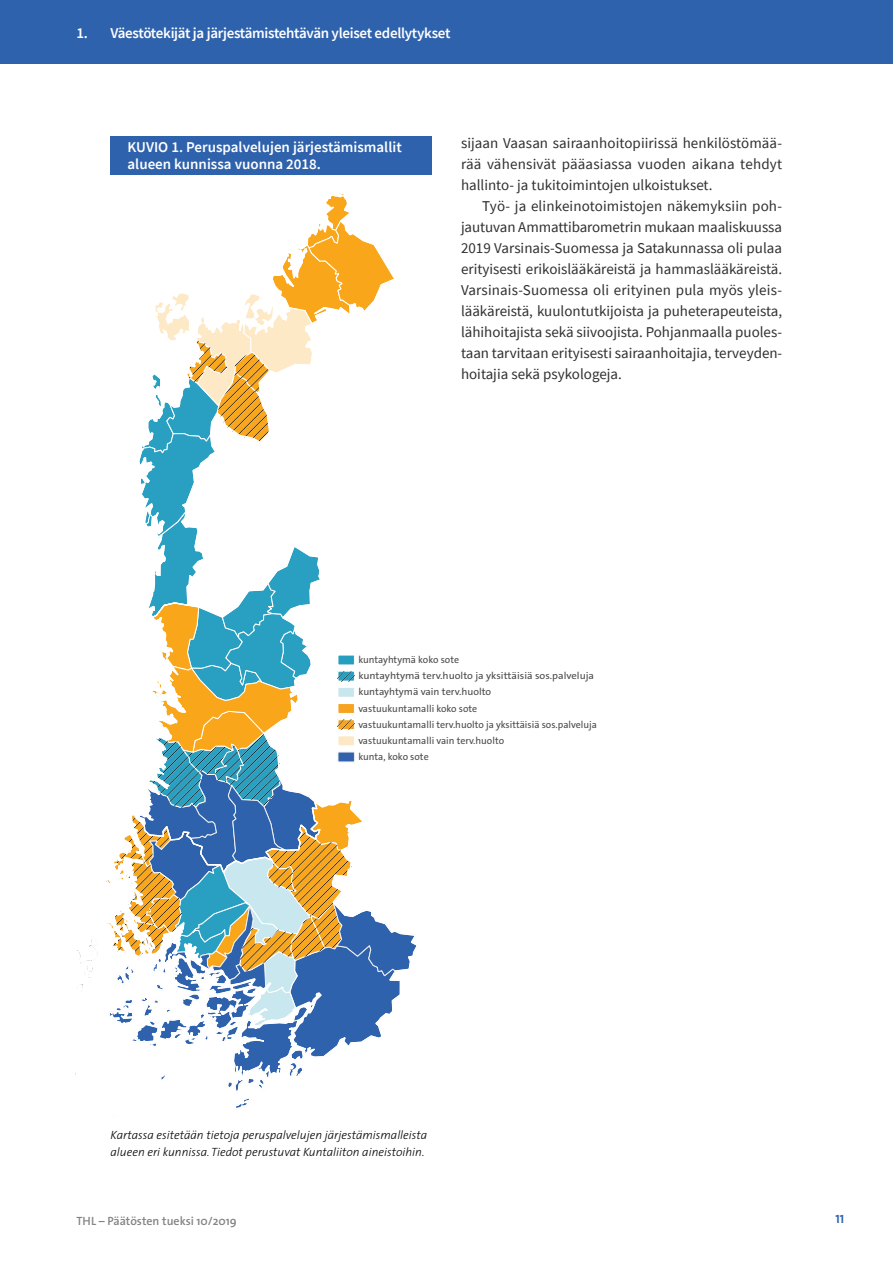
<style>
.page{position:relative;width:893px;height:1263px;background:#fff}
.page>*{position:absolute;margin:0;border:0;box-sizing:border-box;transform-origin:0 0}
.LEIPIS_in{font:15px/21px "Source Sans Pro";color:#303030;text-align:justify}
.H4_TAULUKKO_KUVIO_OT{font:600 15px/16.5px "Source Sans Pro";color:#fff}
.H4_TAULUKKO_KUVIO_OT-2{font:600 15px "Source Sans Pro";letter-spacing:-.02em;color:#fff}
.H4_TULKINTAOHJE{font:italic 300 12px/16.5px "The Sans";color:#000}
.t1{font:600 12px "The Sans";color:#838383}
.t2{font:12px "The Sans Bold Caps";color:#2f62ad}
.t3{font:9.9px/16.2px "The Sans B W5 Plain";color:#4b4a49}
</style>
<div class="page">
<div style="left:0;top:0;width:893px;height:64px;background:#2f62ad"></div>
<div style="left:111px;top:136px;width:321px;height:38px;background:#2f62ad"></div>
<svg style="left:75px;top:193px;width:341px;height:915px"></svg>
<div style="left:279px;top:378px;width:296px;height:129px;background:#fff"></div>
<p class="H4_TAULUKKO_KUVIO_OT-2" style="left:77px;top:23px;width:375px">1. Väestötekijät ja järjestämistehtävän yleiset edellytykset</p>
<h4 class="H4_TAULUKKO_KUVIO_OT" style="left:128px;top:139px;width:276px">KUVIO 1. Peruspalvelujen järjestämismallit alueen kunnissa vuonna 2018.</h4>
<p class="LEIPIS_in" style="left:461px;top:133px;width:323px">sijaan Vaasan sairaanhoitopiirissä henkilöstömää&shy;rää vähensivät pääasiassa vuoden aikana tehdyt hallinto- ja tukitoimintojen ulkoistukset.</p>
<p class="LEIPIS_in" style="left:461px;top:196px;width:323px;text-indent:21px">Työ- ja elinkeinotoimistojen näkemyksiin poh&shy;jautuvan Ammattibarometrin mukaan maaliskuussa 2019 Varsinais-Suomessa ja Satakunnassa oli pulaa erityisesti erikoislääkäreistä ja hammaslääkäreistä.<br>Varsinais-Suomessa oli erityinen pula myös yleis&shy;lääkäreistä, kuulontutkijoista ja puheterapeuteista, lähihoitajista sekä siivoojista. Pohjanmaalla puoles&shy;taan tarvitaan erityisesti sairaanhoitajia, terveyden&shy;hoitajia sekä psykologeja.</p>
<p class="t3" style="left:358px;top:651px;width:240px">kuntayhtymä koko sote<br>kuntayhtymä terv.huolto ja yksittäisiä sos.palveluja kuntayhtymä vain terv.huolto<br>vastuukuntamalli koko sote<br>vastuukuntamalli terv.huolto ja yksittäisiä sos.palveluja vastuukuntamalli vain terv.huolto<br>kunta, koko sote</p>
<p class="H4_TULKINTAOHJE" style="left:111px;top:1126px;width:318px">Kartassa esitetään tietoja peruspalvelujen järjestämismalleista alueen eri kunnissa. Tiedot perustuvat Kuntaliiton aineistoihin.</p>
<p class="t1" style="left:77px;top:1211px;width:162px">THL – Päätösten tueksi 10/2019</p>
<p class="t2" style="left:835px;top:1209px;width:10px">11</p>
</div>
